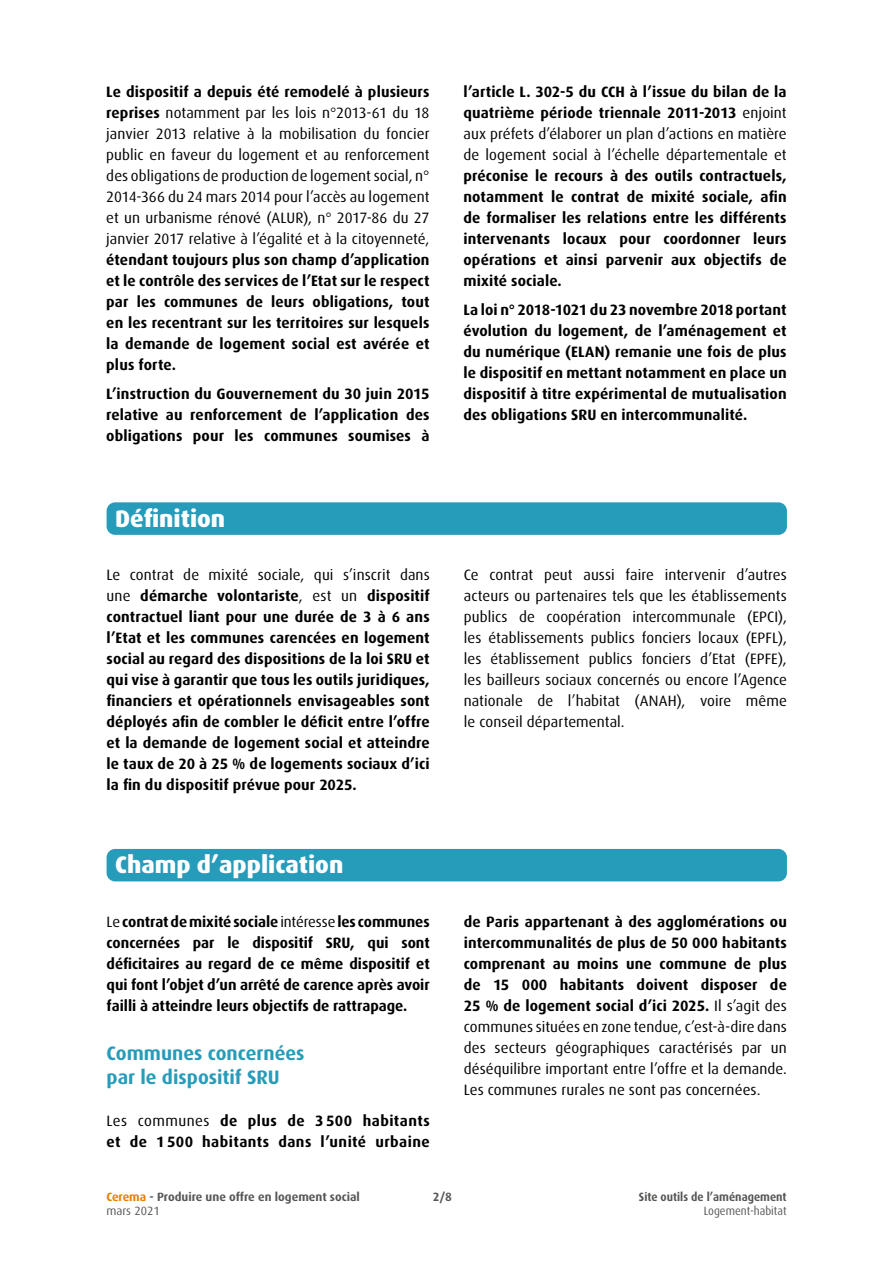
<style>
.page{position:relative;width:893px;height:1263px;background:#fff}
.page>*{position:absolute;margin:0;border:0;box-sizing:border-box;transform-origin:0 0}
.t1{font:800 24px "Dax OT";color:#fff}
.t2{font:700 19.5px/24px "Dax OT";color:#279cba}
.t3{font:700 15px/21px "Dax OT";letter-spacing:.01em;color:#000;text-align:justify}
.t4{font:15px/21px "Dax OT";letter-spacing:.005em;color:#000;text-align:justify}
.t5{font:700 15px/21px "Dax OT";letter-spacing:.03em;color:#000}
.t6{font:700 12px/14.4px "Dax OT";color:#575756}
.t7{font:700 12px "Dax OT";color:#575756;scale:.93 1}
.t8{font:12px "Dax OT";color:#575756;scale:.93 1}
.s1{font-weight:700}
.s2{font-weight:400}
.s3{color:#ef7d00}
</style>
<div class="page">
<div style="left:107px;top:502px;width:680px;height:33px;background:#279cba;border-radius:9px"></div>
<div style="left:107px;top:849px;width:680px;height:32px;background:#279cba;border-radius:9px"></div>
<p class="t4" style="left:106px;top:81px;width:325px"><span class="s1">Le dispositif a depuis été remodelé à plusieurs reprises</span> notamment par les lois n°2013-61 du 18 janvier 2013 relative à la mobilisation du foncier public en faveur du logement et au renforcement des obligations de production de logement social, n° 2014-366 du 24 mars 2014 pour l’accès au logement et un urbanisme rénové (ALUR), n° 2017-86 du 27 janvier 2017 relative à l’égalité et à la citoyenneté,</p>
<p class="t3" style="left:106px;top:249px;width:325px">étendant toujours plus son champ d’application et le contrôle des services de l’Etat sur le respect par les communes de leurs obligations, tout en les recentrant sur les territoires sur lesquels la demande de logement social est avérée et plus forte.</p>
<p class="t3" style="left:106px;top:383px;width:325px">L’instruction du Gouvernement du 30 juin 2015 relative au renforcement de l’application des obligations pour les communes soumises à</p>
<h1 class="t1" style="left:115px;top:504px;width:112px">Définition</h1>
<p class="t4" style="left:463px;top:81px;width:325px"><span class="s1">l’article L. 302-5 du CCH à l’issue du bilan de la quatrième période triennale 2011-2013</span> enjoint aux préfets d’élaborer un plan d’actions en matière de logement social à l’échelle départementale et</p>
<p class="t3" style="left:463px;top:165px;width:325px">préconise le recours à des outils contractuels, notamment le contrat de mixité sociale, afin de formaliser les relations entre les différents intervenants locaux pour coordonner leurs opérations et ainsi parvenir aux objectifs de mixité sociale.</p>
<p class="t3" style="left:463px;top:299px;width:325px">La loi n° 2018-1021 du 23 novembre 2018 portant évolution du logement, de l’aménagement et du numérique (ELAN) remanie une fois de plus le dispositif en mettant notamment en place un dispositif à titre expérimental de mutualisation des obligations SRU en intercommunalité.</p>
<p class="t3" style="left:107px;top:564px;width:325px"><span class="s2">Le contrat de mixité sociale, qui s’inscrit dans une</span> démarche volontariste<span class="s2">, est un</span> dispositif contractuel liant pour une durée de 3 à 6 ans l’Etat et les communes carencées en logement social au regard des dispositions de la loi SRU et qui vise à garantir que tous les outils juridiques, financiers et opérationnels envisageables sont déployés afin de combler le déficit entre l’offre et la demande de logement social et atteindre le taux de 20 à 25 % de logements sociaux d’ici la fin du dispositif prévue pour 2025.</p>
<p class="t4" style="left:464px;top:564px;width:325px">Ce contrat peut aussi faire intervenir d’autres acteurs ou partenaires tels que les établissements publics de coopération intercommunale (EPCI), les établissements publics fonciers locaux (EPFL), les établissement publics fonciers d’Etat (EPFE), les bailleurs sociaux concernés ou encore l’Agence nationale de l’habitat (ANAH), voire même le conseil départemental.</p>
<h1 class="t1" style="left:115px;top:851px;width:230px">Champ d’application</h1>
<p class="t3" style="left:107px;top:911px;width:325px"><span class="s2">Le</span> contrat de mixité sociale <span class="s2">intéresse</span> les communes concernées par le dispositif SRU, qui sont déficitaires au regard de ce même dispositif et qui font l’objet d’un arrêté de carence après avoir failli à atteindre leurs objectifs de rattrapage.</p>
<h2 class="t2" style="left:107px;top:1041px;width:199px">Communes concernées par le dispositif SRU</h2>
<p class="t5" style="left:107px;top:1111px;width:325px"><span class="s2">Les communes</span> de plus de 3 500 habitants et de 1 500 habitants dans l’unité urbaine</p>
<p class="t4" style="left:464px;top:911px;width:325px"><span class="s1">de Paris appartenant à des agglomérations ou intercommunalités de plus de 50 000 habitants comprenant au moins une commune de plus de 15 000 habitants doivent disposer de 25 % de logement social d’ici 2025.</span> Il s’agit des communes situées en zone tendue, c’est-à-dire dans des secteurs géographiques caractérisés par un déséquilibre important entre l’offre et la demande.<br>Les communes rurales ne sont pas concernées.</p>
<p class="t6" style="left:433px;top:1190px;width:21px">2/8</p>
<p class="t6" style="left:106px;top:1190px;width:255px"><span class="s3">Cerema</span> - Produire une offre en logement social <span class="s2">mars 2021</span></p>
<p class="t7" style="left:639px;top:1190px;width:160px">Site outils de l’aménagement</p>
<p class="t8" style="left:704px;top:1204px;width:91px">Logement-habitat</p>
</div>
